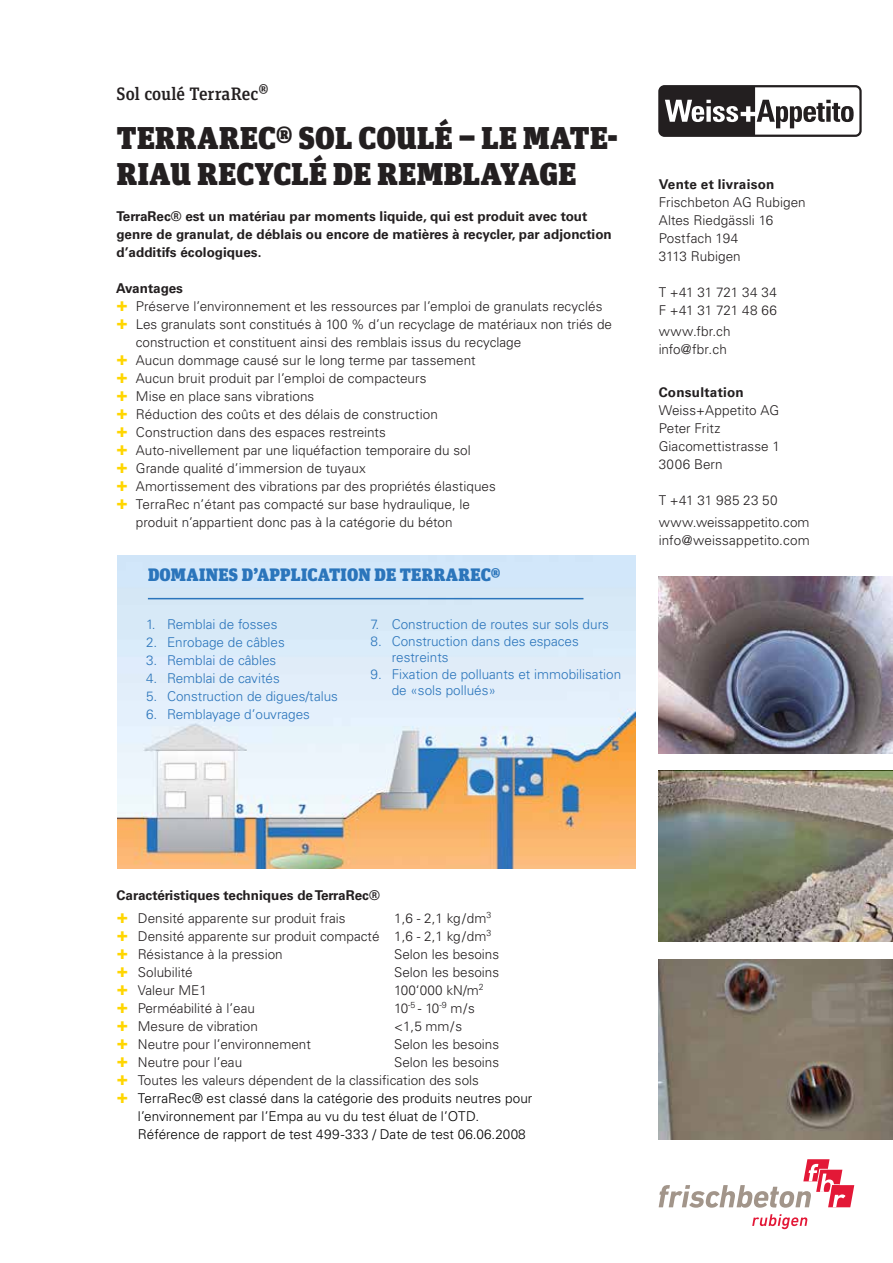
<style>
.page{position:relative;width:893px;height:1263px;background:#fff}
.page>*{position:absolute;margin:0;border:0;box-sizing:border-box;transform-origin:0 0}
.t1{font:900 31.5px/36px "Unit Slab OT";letter-spacing:.01em;color:#231f20}
.t2{font:900 18px "Unit Slab OT";letter-spacing:.015em;color:#2b75bb}
.t3{font:500 18px "Unit Slab OT";letter-spacing:-.005em;color:#231f20}
.t4{font:300 13.5px/18px "Univers LT Std";color:#231f20}
.t5{font:300 13.5px/16.5px "Univers LT Std";color:#2b75bb}
.t6{font:700 13.5px/18px "Univers LT Std";color:#231f20}
.t7{font:300 13.5px "Univers LT Std";letter-spacing:.005em;color:#000}
.t8{font:700 13.5px "Univers LT Std";letter-spacing:.02em;color:#231f20}
.s1{font-weight:900;font-size:18px;color:#ffd600}
.s2{font-weight:300}
</style>
<div class="page">
<img style="left:659px;top:577px;width:234px;height:177px">
<img style="left:659px;top:770px;width:234px;height:172px">
<img style="left:659px;top:959px;width:234px;height:180px">
<svg style="left:659px;top:85px;width:202px;height:52px"></svg>
<svg style="left:752px;top:1214px;width:56px;height:15px"></svg>
<svg style="left:659px;top:1159px;width:195px;height:49px"></svg>
<img style="left:117px;top:555px;width:519px;height:314px">
<hr style="left:148px;top:598px;width:435px;height:1px;background:#2b75bb">
<h2 class="t3" style="left:117px;top:83px;width:153px">Sol coulé TerraRec®</h2>
<h1 class="t1" style="left:117px;top:120px;width:502px">TERRAREC® SOL COULÉ – LE MATE-<br>RIAU RECYCLÉ DE REMBLAYAGE</h1>
<p class="t6" style="left:117px;top:207px;width:497px">TerraRec® est un matériau par moments liquide, qui est produit avec tout genre de granulat, de déblais ou encore de matières à recycler, par adjonction d’additifs écologiques.</p>
<p class="t6" style="left:116px;top:279px;width:68px">Avantages</p>
<p class="t4" style="left:116px;top:297px;width:488px"><span class="s1">+</span> Préserve l’environnement et les ressources par l’emploi de granulats recyclés</p>
<p class="t4" style="left:116px;top:315px;width:497px"><span class="s1">+</span> Les granulats sont constitués à 100 % d’un recyclage de matériaux non triés de</p>
<p class="t4" style="left:136px;top:333px;width:387px">construction et constituent ainsi des remblais issus du recyclage</p>
<p class="t4" style="left:116px;top:351px;width:361px"><span class="s1">+</span> Aucun dommage causé sur le long terme par tassement</p>
<p class="t4" style="left:116px;top:369px;width:312px"><span class="s1">+</span> Aucun bruit produit par l’emploi de compacteurs</p>
<p class="t4" style="left:116px;top:387px;width:199px"><span class="s1">+</span> Mise en place sans vibrations</p>
<p class="t4" style="left:116px;top:405px;width:323px"><span class="s1">+</span> Réduction des coûts et des délais de construction</p>
<p class="t4" style="left:116px;top:423px;width:271px"><span class="s1">+</span> Construction dans des espaces restreints</p>
<p class="t4" style="left:116px;top:441px;width:356px"><span class="s1">+</span> Auto-nivellement par une liquéfaction temporaire du sol</p>
<p class="t4" style="left:116px;top:459px;width:251px"><span class="s1">+</span> Grande qualité d’immersion de tuyaux</p>
<p class="t4" style="left:116px;top:477px;width:381px"><span class="s1">+</span> Amortissement des vibrations par des propriétés élastiques</p>
<p class="t4" style="left:116px;top:495px;width:355px"><span class="s1">+</span> TerraRec n’étant pas compacté sur base hydraulique, le</p>
<p class="t4" style="left:136px;top:513px;width:318px">produit n’appartient donc pas à la catégorie du béton</p>
<h2 class="t2" style="left:148px;top:563px;width:354px">DOMAINES D’APPLICATION DE TERRAREC®</h2>
<p class="t5" style="left:371px;top:616px;width:240px">7. Construction de routes sur sols durs</p>
<p class="t5" style="left:392px;top:633px;width:189px;text-indent:-21px">8. Construction dans des espaces restreints</p>
<p class="t5" style="left:392px;top:666px;width:231px;text-indent:-21px">9. Fixation de polluants et immobilisation de «sols pollués»</p>
<p class="t5" style="left:146px;top:616px;width:133px">1. Remblai de fosses</p>
<p class="t5" style="left:146px;top:634px;width:140px">2. Enrobage de câbles</p>
<p class="t5" style="left:146px;top:652px;width:132px">3. Remblai de câbles</p>
<p class="t5" style="left:146px;top:670px;width:135px">4. Remblai de cavités</p>
<p class="t5" style="left:146px;top:688px;width:193px">5. Construction de digues/talus</p>
<p class="t5" style="left:146px;top:706px;width:165px">6. Remblayage d’ouvrages</p>
<p class="t8" style="left:659px;top:177px;width:117px">Vente et livraison</p>
<p class="t4" style="left:659px;top:193px;width:149px">Frischbeton AG Rubigen<br>Altes Riedgässli 16<br>Postfach 194<br>3113 Rubigen</p>
<p class="t4" style="left:659px;top:283px;width:120px">T +41 31 721 34 34<br>F +41 31 721 48 66</p>
<p class="t4" style="left:659px;top:322px;width:73px">www.fbr.ch info@fbr.ch</p>
<p class="t8" style="left:659px;top:384px;width:87px">Consultation</p>
<p class="t4" style="left:659px;top:401px;width:123px">Weiss+Appetito AG<br>Peter Fritz<br>Giacomettistrasse 1<br>3006 Bern</p>
<p class="t4" style="left:659px;top:489px;width:152px;line-height:22.5px">T +41 31 985 23 50 www.weissappetito.com</p>
<p class="t4" style="left:659px;top:532px;width:153px">info@weissappetito.com</p>
<p class="t6" style="left:117px;top:884px;width:265px;line-height:22.5px">Caractéristiques techniques de TerraRec® <span class="s1">+</span> <span class="s2">Densité apparente sur produit frais</span></p>
<p class="t4" style="left:117px;top:909px;width:376px;text-align:justify;text-indent:278px">1,6 - 2,1 kg/dm<sup>3 </sup><span class="s1">+</span> Densité apparente sur produit compacté 1,6 - 2,1 kg/dm<sup>3 </sup><span class="s1">+</span> Résistance à la pression</p>
<p class="t4" style="left:394px;top:945px;width:107px">Selon les besoins</p>
<p class="t4" style="left:117px;top:963px;width:78px"><span class="s1">+</span> Solubilité</p>
<p class="t4" style="left:394px;top:963px;width:107px">Selon les besoins</p>
<p class="t4" style="left:117px;top:981px;width:92px"><span class="s1">+</span> Valeur ME1</p>
<p class="t4" style="left:394px;top:981px;width:91px">100‘000 kN/m<sup>2</sup></p>
<p class="t4" style="left:117px;top:999px;width:140px"><span class="s1">+</span> Perméabilité à l’eau</p>
<p class="t4" style="left:394px;top:999px;width:82px">10<sup>-5</sup> - 10<sup>-9</sup> m/s</p>
<p class="t4" style="left:117px;top:1017px;width:143px"><span class="s1">+</span> Mesure de vibration</p>
<p class="t4" style="left:394px;top:1017px;width:69px">&lt;1,5 mm/s</p>
<p class="t4" style="left:117px;top:1035px;width:196px"><span class="s1">+</span> Neutre pour l’environnement</p>
<p class="t4" style="left:394px;top:1035px;width:107px">Selon les besoins</p>
<p class="t4" style="left:117px;top:1053px;width:127px"><span class="s1">+</span> Neutre pour l’eau</p>
<p class="t4" style="left:394px;top:1053px;width:107px">Selon les besoins</p>
<p class="t4" style="left:117px;top:1071px;width:364px"><span class="s1">+</span> Toutes les valeurs dépendent de la classification des sols</p>
<p class="t7" style="left:117px;top:1090px;width:417px"><span class="s1">+</span> TerraRec® est classé dans la catégorie des produits neutres pour</p>
<p class="t7" style="left:138px;top:1108px;width:343px">l’environnement par l’Empa au vu du test éluat de l’OTD.</p>
<p class="t7" style="left:138px;top:1126px;width:389px">Référence de rapport de test 499-333 / Date de test 06.06.2008</p>
</div>
